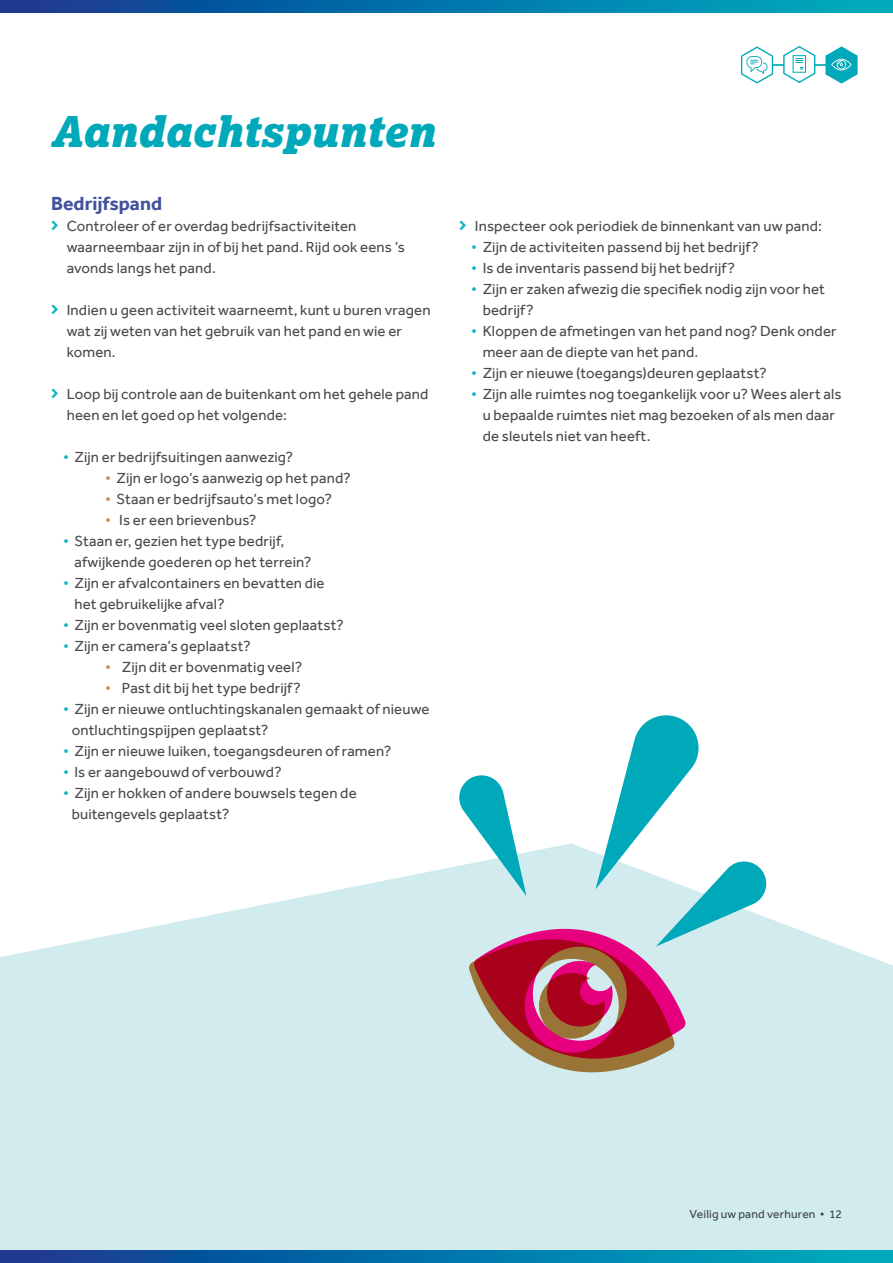
<style>
.page{position:relative;width:893px;height:1263px;background:#fff}
.page>*{position:absolute;margin:0;border:0;box-sizing:border-box;transform-origin:0 0}
.t1{font:italic 900 42px "Lexia";color:#00a9b9}
.t2{font:700 19.5px "Effra";color:#42519e}
.t3{font:15px/21px "Effra";letter-spacing:.01em;color:#4a4a49}
.t4{font:12px "Effra";letter-spacing:.02em;color:#4a4a49}
.s1{color:#13b6c4}
.s2{color:#c78f56}
</style>
<div class="page">
<svg style="left:0;top:866px;width:893px;height:384px;background:#d6edf0"></svg>
<hr style="left:765px;top:64px;width:81px;height:2px;background:#00a9b9">
<svg style="left:825px;top:46px;width:33px;height:38px"></svg>
<svg style="left:782px;top:46px;width:34px;height:37px"></svg>
<svg style="left:741px;top:46px;width:33px;height:38px"></svg>
<svg style="left:455px;top:715px;width:315px;height:364px"></svg>
<svg style="left:0;top:0;width:893px;height:13px;background:#0574a8"></svg>
<svg style="left:0;top:1250px;width:893px;height:13px;background:#0574a8"></svg>
<h1 class="t1" style="left:51px;top:104px;width:386px">Aandachtspunten</h1>
<h2 class="t2" style="left:51px;top:192px;width:113px">Bedrijfspand</h2>
<p class="t3" style="left:67px;top:215px;width:340px">Controleer of er overdag bedrijfsactiviteiten waarneembaar zijn in of bij het pand. Rijd ook eens ’s avonds langs het pand.</p>
<p class="t3" style="left:67px;top:299px;width:365px">Indien u geen activiteit waarneemt, kunt u buren vragen wat zij weten van het gebruik van het pand en wie er komen.</p>
<p class="t3" style="left:67px;top:383px;width:363px">Loop bij controle aan de buitenkant om het gehele pand heen en let goed op het volgende:</p>
<p class="t3" style="left:63px;top:446px;width:232px"><span class="s1">•</span> Zijn er bedrijfsuitingen aanwezig?</p>
<p class="t3" style="left:105px;top:467px;width:247px"><span class="s2">•</span> Zijn er logo’s aanwezig op het pand?</p>
<p class="t3" style="left:105px;top:488px;width:228px"><span class="s2">•</span> Staan er bedrijfsauto’s met logo?</p>
<p class="t3" style="left:105px;top:509px;width:153px"><span class="s2">•</span> Is er een brievenbus?</p>
<p class="t3" style="left:74px;top:530px;width:238px;text-indent:-11px"><span class="s1">•</span> Staan er, gezien het type bedrijf, afwijkende goederen op het terrein?</p>
<p class="t3" style="left:74px;top:572px;width:252px;text-indent:-11px"><span class="s1">•</span> Zijn er afvalcontainers en bevatten die het gebruikelijke afval?</p>
<p class="t3" style="left:63px;top:614px;width:282px"><span class="s1">•</span> Zijn er bovenmatig veel sloten geplaatst?</p>
<p class="t3" style="left:63px;top:635px;width:189px"><span class="s1">•</span> Zijn er camera’s geplaatst?</p>
<p class="t3" style="left:105px;top:656px;width:199px"><span class="s2">•</span> Zijn dit er bovenmatig veel?</p>
<p class="t3" style="left:105px;top:677px;width:197px"><span class="s2">•</span> Past dit bij het type bedrijf?</p>
<p class="t3" style="left:72px;top:698px;width:359px;text-indent:-9px"><span class="s1">•</span> Zijn er nieuwe ontluchtingskanalen gemaakt of nieuwe ontluchtingspijpen geplaatst?</p>
<p class="t3" style="left:63px;top:740px;width:330px"><span class="s1">•</span> Zijn er nieuwe luiken, toegangsdeuren of ramen?</p>
<p class="t3" style="left:63px;top:761px;width:220px"><span class="s1">•</span> Is er aangebouwd of verbouwd?</p>
<p class="t3" style="left:72px;top:782px;width:286px;text-indent:-9px"><span class="s1">•</span> Zijn er hokken of andere bouwsels tegen de buitengevels geplaatst?</p>
<p class="t3" style="left:475px;top:215px;width:349px">Inspecteer ook periodiek de binnenkant van uw pand:</p>
<p class="t3" style="left:471px;top:236px;width:289px"><span class="s1">•</span> Zijn de activiteiten passend bij het bedrijf?</p>
<p class="t3" style="left:471px;top:257px;width:265px"><span class="s1">•</span> Is de inventaris passend bij het bedrijf?</p>
<p class="t3" style="left:483px;top:278px;width:344px;text-indent:-11px"><span class="s1">•</span> Zijn er zaken afwezig die specifiek nodig zijn voor het bedrijf?</p>
<p class="t3" style="left:483px;top:320px;width:356px;text-indent:-11px"><span class="s1">•</span> Kloppen de afmetingen van het pand nog? Denk onder meer aan de diepte van het pand.</p>
<p class="t3" style="left:471px;top:362px;width:297px"><span class="s1">•</span> Zijn er nieuwe (toegangs)deuren geplaatst?</p>
<p class="t3" style="left:483px;top:383px;width:360px;text-indent:-11px"><span class="s1">•</span> Zijn alle ruimtes nog toegankelijk voor u? Wees alert als u bepaalde ruimtes niet mag bezoeken of als men daar de sleutels niet van heeft.</p>
<p class="t4" style="left:689px;top:1207px;width:154px">Veilig uw pand verhuren • 12</p>
</div>
